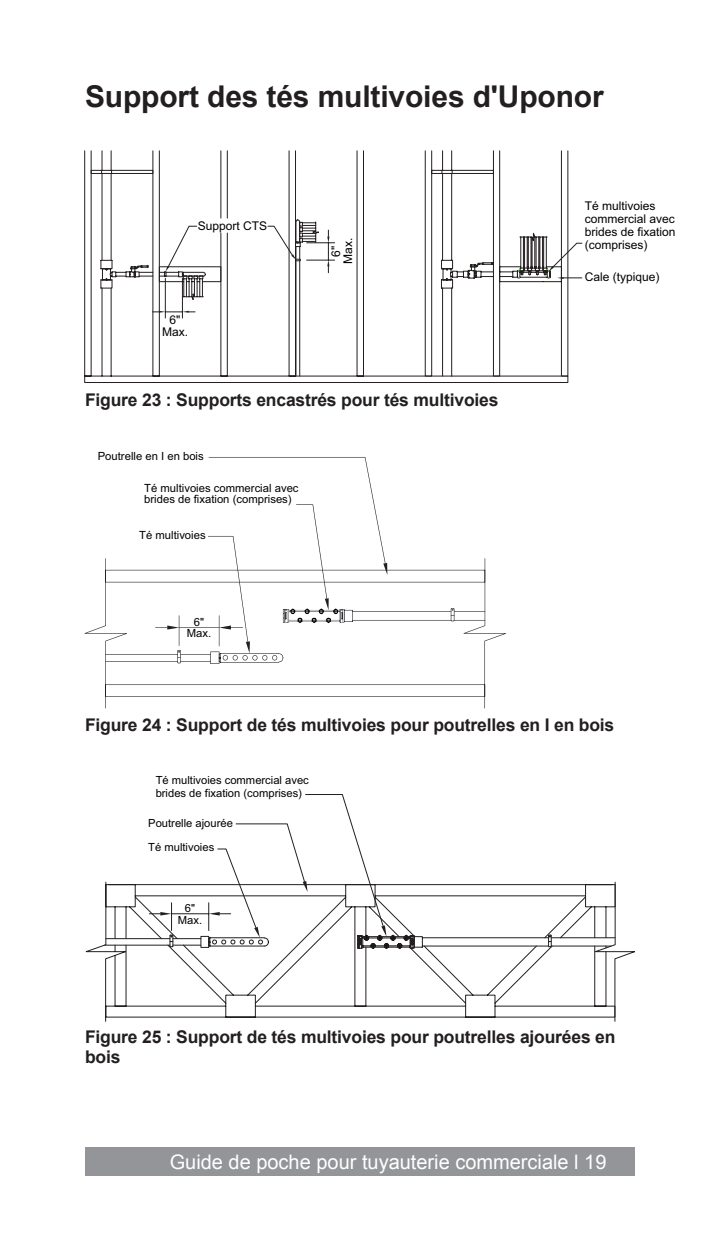
<style>
.page{position:relative;width:720px;height:1260px;background:#fff}
.page>*{position:absolute;margin:0;border:0;box-sizing:border-box;transform-origin:0 0}
.t1{font:700 30px "Arial";letter-spacing:-.005em;color:#231f20}
.t2{font:20px "Arial";color:#fff}
.t3{font:700 17.5px/20px "Arial";letter-spacing:-.01em;color:#231f20}
.t4{font:12px/13px "Arial";color:#000001;text-align:center}
.t5{font:11.25px/11.2px "Arial";color:#000001}
</style>
<div class="page">
<div style="left:85px;top:1148px;width:550px;height:28px;background:#939598"></div>
<svg style="left:84px;top:558px;width:422px;height:150px"></svg>
<svg style="left:105px;top:457px;width:380px;height:207px"></svg>
<img style="left:283px;top:609px;width:61px;height:14px">
<svg style="left:85px;top:881px;width:123px;height:141px"></svg>
<svg style="left:208px;top:949px;width:427px;height:73px"></svg>
<div style="left:201px;top:936px;width:8px;height:12px;border:1px solid #231f20"></div>
<hr style="left:106px;top:938px;width:64px;height:1px;background:#231f20">
<hr style="left:105px;top:945px;width:65px;height:1px;background:#231f20">
<hr style="left:172px;top:913px;width:37px;height:1px;background:#231f20">
<svg style="left:149px;top:903px;width:52px;height:44px"></svg>
<svg style="left:208px;top:794px;width:408px;height:155px"></svg>
<svg style="left:84px;top:150px;width:485px;height:233px"></svg>
<hr style="left:182px;top:278px;width:1px;height:40px;background:#231f20">
<hr style="left:165px;top:278px;width:1px;height:40px;background:#231f20">
<svg style="left:152px;top:311px;width:43px;height:2px"></svg>
<hr style="left:296px;top:261px;width:1px;height:115px;background:#231f20">
<hr style="left:299px;top:261px;width:1px;height:115px;background:#231f20">
<svg style="left:102px;top:170px;width:9px;height:4px"></svg>
<div style="left:111px;top:170px;width:42px;height:4px;border:1px solid #231f20"></div>
<div style="left:91px;top:170px;width:11px;height:4px;border:1px solid #231f20"></div>
<svg style="left:267px;top:219px;width:68px;height:54px"></svg>
<svg style="left:100px;top:226px;width:122px;height:77px"></svg>
<svg style="left:425px;top:150px;width:158px;height:227px"></svg>
<h1 class="t1" style="left:85px;top:76px;width:520px">Support des tés multivoies d'Uponor</h1>
<p class="t4" style="left:198px;top:219px;width:71px">Support CTS</p>
<p class="t4" style="left:162px;top:314px;width:28px;line-height:12px">6"<br>Max.</p>
<p class="t4" style="left:330px;top:264px;width:28px;line-height:12px;rotate:-90deg">6"<br>Max.</p>
<h3 class="t3" style="left:85px;top:390px;width:415px">Figure 23 : Supports encastrés pour tés multivoies</h3>
<p class="t5" style="left:98px;top:450px;width:108px">Poutrelle en I en bois</p>
<p class="t5" style="left:144px;top:483px;width:156px">Té multivoies commercial avec brides de fixation (comprises)</p>
<p class="t5" style="left:139px;top:530px;width:68px">Té multivoies</p>
<p class="t5" style="left:187px;top:616px;width:26px;text-align:center">6"<br>Max.</p>
<p class="t4" style="left:585px;top:200px;width:92px;text-align:left">Té multivoies commercial avec brides de fixation (comprises)</p>
<p class="t4" style="left:585px;top:271px;width:76px">Cale (typique)</p>
<h3 class="t3" style="left:85px;top:715px;width:531px">Figure 24 : Support de tés multivoies pour poutrelles en I en bois</h3>
<p class="t5" style="left:156px;top:774px;width:155px;line-height:13px">Té multivoies commercial avec brides de fixation (comprises)</p>
<p class="t5" style="left:148px;top:810px;width:86px;line-height:24.8px">Poutrelle ajourée<br>Té multivoies</p>
<p class="t5" style="left:178px;top:903px;width:26px;text-align:center">6"<br>Max.</p>
<h3 class="t3" style="left:85px;top:1028px;width:532px">Figure 25 : Support de tés multivoies pour poutrelles ajourées en bois</h3>
<h2 class="t2" style="left:170px;top:1149px;width:438px">Guide de poche pour tuyauterie commerciale l 19</h2>
</div>
